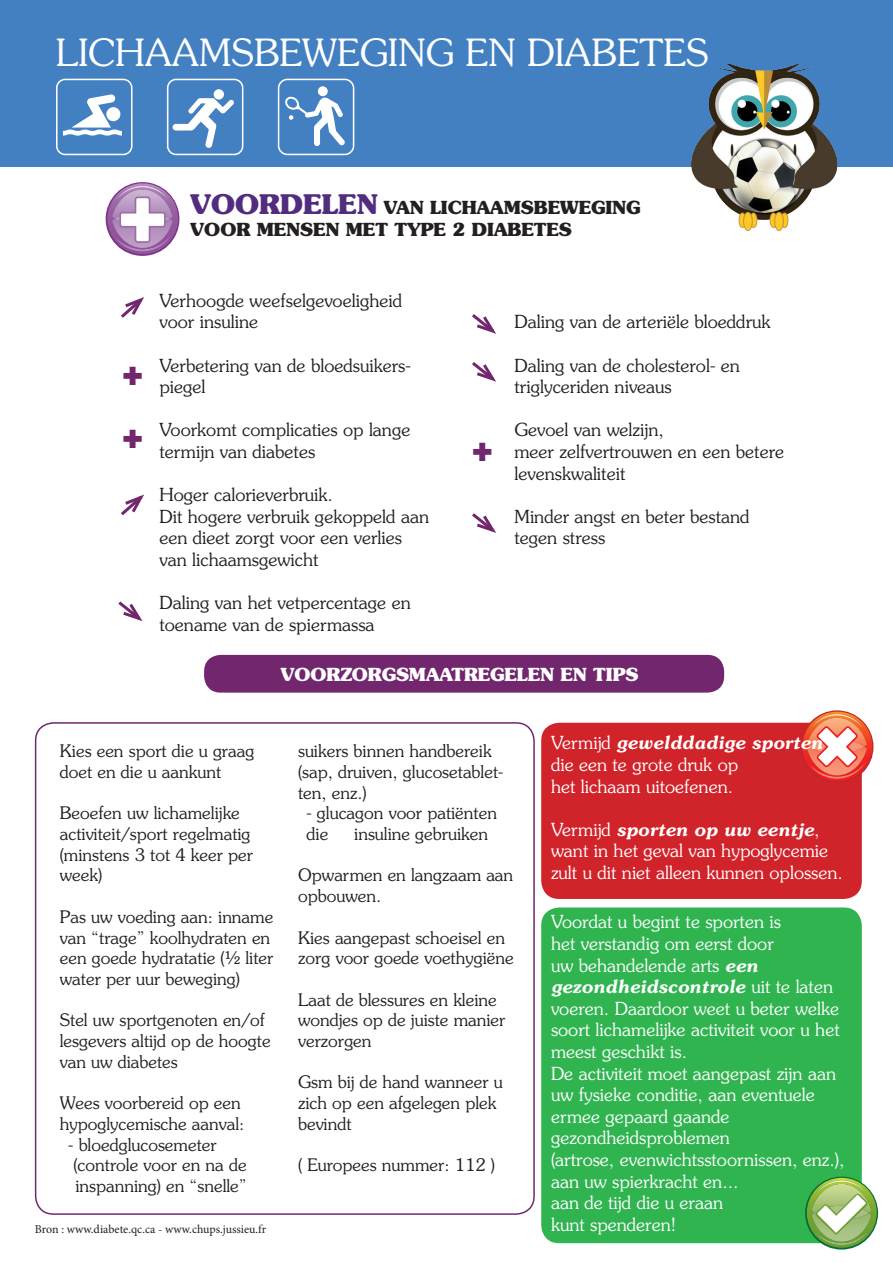
<style>
.page{position:relative;width:893px;height:1263px;background:#fff}
.page>*{position:absolute;margin:0;border:0;box-sizing:border-box;transform-origin:0 0}
.t1{font:300 37.5px "Souvenir Std";color:#fff}
.t2{font:700 37.5px "Souvenir Std";color:#71266e}
.t3{font:300 18px/21.6px "Souvenir Std";color:#fff}
.t4{font:300 18px/21.6px "Souvenir Std";color:#231f20}
.t5{font:700 18px/21.6px "Souvenir Std";color:#231f20}
.t6{font:700 18px "Souvenir Std";color:#fff}
.t7{font:300 17.25px/20.7px "Souvenir Std";color:#231f20}
.t8{font:12px "Minion Pro";color:#231f20}
.s1{font-size:27px;color:#512c7f}
.s2{font-weight:600;font-style:italic}
</style>
<div class="page">
<div style="left:0;top:0;width:893px;height:167px;background:#4380c2"></div>
<div style="left:204px;top:655px;width:520px;height:38px;background:#71266e;border-radius:17px"></div>
<div style="left:35px;top:722px;width:500px;height:493px;border:2px solid #71266e;border-radius:18px"></div>
<div style="left:541px;top:907px;width:321px;height:336px;background:#30b450;border-radius:18px"></div>
<div style="left:541px;top:723px;width:321px;height:176px;background:#d1232a;border-radius:18px"></div>
<svg style="left:802px;top:712px;width:70px;height:69px"></svg>
<svg style="left:807px;top:1178px;width:70px;height:70px"></svg>
<svg style="left:278px;top:79px;width:76px;height:76px"></svg>
<svg style="left:107px;top:183px;width:71px;height:71px"></svg>
<svg style="left:167px;top:79px;width:76px;height:76px"></svg>
<svg style="left:56px;top:79px;width:77px;height:76px"></svg>
<svg style="left:121px;top:297px;width:23px;height:21px"></svg>
<svg style="left:121px;top:494px;width:23px;height:22px"></svg>
<svg style="left:118px;top:601px;width:25px;height:21px"></svg>
<svg style="left:472px;top:314px;width:24px;height:20px"></svg>
<svg style="left:472px;top:362px;width:24px;height:20px"></svg>
<svg style="left:472px;top:513px;width:24px;height:20px"></svg>
<img style="left:691px;top:64px;width:147px;height:168px">
<h1 class="t1" style="left:56px;top:30px;width:654px">LICHAAMSBEWEGING EN DIABETES</h1>
<p class="t5" style="left:191px;top:196px;width:451px"><span class="s1">VOORDELEN</span> VAN LICHAAMSBEWEGING<br>VOOR MENSEN MET TYPE 2 DIABETES</p>
<h1 class="t2" style="left:122px;top:347px;width:24px">+</h1>
<h1 class="t2" style="left:122px;top:410px;width:24px">+</h1>
<p class="t4" style="left:159px;top:290px;width:244px">Verhoogde weefselgevoeligheid voor insuline</p>
<p class="t4" style="left:159px;top:354px;width:253px">Verbetering van de bloedsuikers&shy;piegel</p>
<p class="t4" style="left:159px;top:419px;width:252px">Voorkomt complicaties op lange termijn van diabetes</p>
<p class="t4" style="left:159px;top:484px;width:271px">Hoger calorieverbruik.<br>Dit hogere verbruik gekoppeld aan een dieet zorgt voor een verlies van lichaamsgewicht</p>
<p class="t4" style="left:159px;top:592px;width:253px">Daling van het vetpercentage en toename van de spiermassa</p>
<h1 class="t2" style="left:471px;top:423px;width:24px">+</h1>
<p class="t4" style="left:514px;top:311px;width:257px">Daling van de arteriële bloeddruk</p>
<p class="t4" style="left:514px;top:354px;width:227px">Daling van de cholesterol- en triglyceriden niveaus</p>
<p class="t4" style="left:514px;top:419px;width:271px">Gevoel van welzijn,<br>meer zelfvertrouwen en een betere levenskwaliteit</p>
<p class="t4" style="left:514px;top:506px;width:237px">Minder angst en beter bestand tegen stress</p>
<p class="t6" style="left:281px;top:663px;width:359px">VOORZORGSMAATREGELEN EN TIPS</p>
<p class="t7" style="left:60px;top:741px;width:196px">Kies een sport die u graag doet en die u aankunt</p>
<p class="t7" style="left:60px;top:803px;width:195px">Beoefen uw lichamelijke activiteit/sport regelmatig (minstens 3 tot 4 keer per week)</p>
<p class="t7" style="left:60px;top:906px;width:215px">Pas uw voeding aan: inname van “trage” koolhydraten en een goede hydratatie (½ liter water per uur beweging)</p>
<p class="t7" style="left:60px;top:1010px;width:212px">Stel uw sportgenoten en/of lesgevers altijd op de hoogte van uw diabetes</p>
<p class="t7" style="left:60px;top:1093px;width:186px">Wees voorbereid op een hypoglycemische aanval:</p>
<p class="t7" style="left:74px;top:1134px;width:175px;text-indent:-5px">- bloedglucosemeter (controle voor en na de inspanning) en “snelle”</p>
<p class="t8" style="left:35px;top:1221px;width:233px">Bron : www.diabete.qc.ca - www.chups.jussieu.fr</p>
<p class="t7" style="left:298px;top:741px;width:207px">suikers binnen handbereik (sap, druiven, glucosetablet&shy;ten, enz.)</p>
<p class="t7" style="left:307px;top:803px;width:192px">- glucagon voor patiënten die</p>
<p class="t7" style="left:354px;top:823px;width:135px">insuline gebruiken</p>
<p class="t7" style="left:298px;top:865px;width:217px">Opwarmen en langzaam aan opbouwen.</p>
<p class="t7" style="left:298px;top:927px;width:217px">Kies aangepast schoeisel en zorg voor goede voethygiëne</p>
<p class="t7" style="left:298px;top:989px;width:209px">Laat de blessures en kleine wondjes op de juiste manier verzorgen</p>
<p class="t7" style="left:298px;top:1072px;width:206px">Gsm bij de hand wanneer u zich op een afgelegen plek bevindt</p>
<p class="t7" style="left:298px;top:1155px;width:198px">( Europees nummer: 112 )</p>
<p class="t3" style="left:551px;top:732px;width:273px">Vermijd <span class="s2">gewelddadige sporten </span>die een te grote druk op<br>het lichaam uitoefenen.</p>
<p class="t3" style="left:551px;top:818px;width:293px">Vermijd <span class="s2">sporten op uw eentje</span>, want in het geval van hypoglycemie zult u dit niet alleen kunnen oplossen.</p>
<p class="t3" style="left:551px;top:911px;width:295px">Voordat u begint te sporten is<br>het verstandig om eerst door<br>uw behandelende arts <span class="s2">een gezondheidscontrole</span> uit te laten voeren. Daardoor weet u beter welke soort lichamelijke activiteit voor u het meest geschikt is.<br>De activiteit moet aangepast zijn aan uw fysieke conditie, aan eventuele ermee gepaard gaande gezondheidsproblemen<br>(artrose, evenwichtsstoornissen, enz.), aan uw spierkracht en...<br>aan de tijd die u eraan<br>kunt spenderen!</p>
</div>
